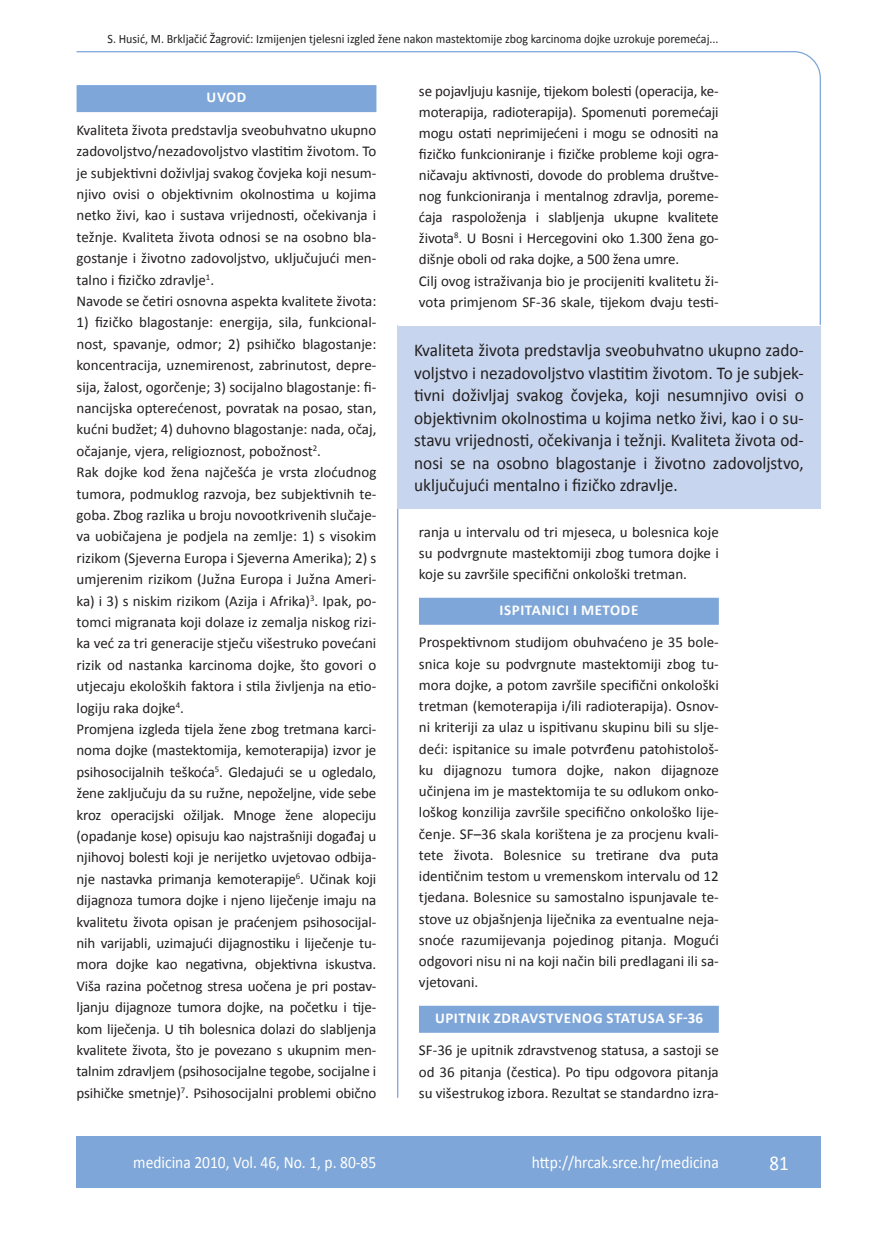
<style>
.page{position:relative;width:872px;height:1234px;background:#fff}
.page>*{position:absolute;margin:0;border:0;box-sizing:border-box;transform-origin:0 0}
.t1{font:21px "Calibri";color:#fff;scale:.9 1}
.anterfile{font:18px/22.5px "Calibri";color:#231f20;text-align:justify;scale:.96 1}
.t2{font:17.25px "Calibri";color:#fff;scale:.9 1}
.osnovni_tekst{font:15px/21.5px "Calibri";color:#231f20;text-align:justify}
.naslov_ruler{font:700 15px "Calibri";letter-spacing:.04em;color:#fff}
.glava{font:12.75px "Calibri";color:#231f20;scale:.94 1}
</style>
<div class="page">
<svg style="left:76px;top:51px;width:745px;height:274px"></svg>
<hr style="left:397px;top:325px;width:1px;height:772px;background:#7ea6d8">
<div style="left:77px;top:1135px;width:744px;height:51px;background:#7ea6d8"></div>
<div style="left:77px;top:85px;width:299px;height:27px;background:#7ea6d8"></div>
<div style="left:397px;top:325px;width:424px;height:183px;background:#c7d5ee"></div>
<div style="left:419px;top:597px;width:300px;height:27px;background:#7ea6d8"></div>
<div style="left:419px;top:1005px;width:300px;height:27px;background:#7ea6d8"></div>
<p class="glava" style="left:108px;top:30px;width:651px">S. Husić, M. Brkljačić Žagrović: Izmijenjen tjelesni izgled žene nakon mastektomije zbog karcinoma dojke uzrokuje poremećaj...</p>
<p class="naslov_ruler" style="left:207px;top:88px;width:41px">UVOD</p>
<p class="osnovni_tekst" style="left:77px;top:118px;width:301px">Kvaliteta života predstavlja sveobuhvatno ukupno zadovoljstvo/nezadovoljstvo vlastitim životom. To je subjektivni doživljaj svakog čovjeka koji nesum&shy;njivo ovisi o objektivnim okolnostima u kojima netko živi, kao i sustava vrijednosti, očekivanja i težnje. Kvaliteta života odnosi se na osobno bla&shy;gostanje i životno zadovoljstvo, uključujući men&shy;talno i fizičko zdravlje<sup>1</sup>.</p>
<p class="osnovni_tekst" style="left:77px;top:289px;width:301px">Navode se četiri osnovna aspekta kvalitete života:</p>
<p class="osnovni_tekst" style="left:77px;top:311px;width:301px">1) fizičko blagostanje: energija, sila, funkcional&shy;nost, spavanje, odmor; 2) psihičko blagostanje: koncentracija, uznemirenost, zabrinutost, depre&shy;sija, žalost, ogorčenje; 3) socijalno blagostanje: fi&shy;nancijska opterećenost, povratak na posao, stan, kućni budžet; 4) duhovno blagostanje: nada, očaj, očajanje, vjera, religioznost, pobožnost<sup>2</sup>.</p>
<p class="osnovni_tekst" style="left:77px;top:460px;width:301px">Rak dojke kod žena najčešća je vrsta zloćudnog tumora, podmuklog razvoja, bez subjektivnih te&shy;goba. Zbog razlika u broju novootkrivenih slučaje&shy;va uobičajena je podjela na zemlje: 1) s visokim rizikom (Sjeverna Europa i Sjeverna Amerika); 2) s umjerenim rizikom (Južna Europa i Južna Ameri&shy;ka) i 3) s niskim rizikom (Azija i Afrika)<sup>3</sup>. Ipak, po&shy;tomci migranata koji dolaze iz zemalja niskog rizi&shy;ka već za tri generacije stječu višestruko povećani rizik od nastanka karcinoma dojke, što govori o utjecaju ekoloških faktora i stila življenja na etio&shy;logiju raka dojke<sup>4</sup>.</p>
<p class="osnovni_tekst" style="left:77px;top:717px;width:301px">Promjena izgleda tijela žene zbog tretmana karci&shy;noma dojke (mastektomija, kemoterapija) izvor je psihosocijalnih teškoća<sup>5</sup>. Gledajući se u ogledalo, žene zaključuju da su ružne, nepoželjne, vide sebe kroz operacijski ožiljak. Mnoge žene alopeciju (opadanje kose) opisuju kao najstrašniji događaj u njihovoj bolesti koji je nerijetko uvjetovao odbija&shy;nje nastavka primanja kemoterapije<sup>6</sup>. Učinak koji dijagnoza tumora dojke i njeno liječenje imaju na kvalitetu života opisan je praćenjem psihosocijal&shy;nih varijabli, uzimajući dijagnostiku i liječenje tu&shy;mora dojke kao negativna, objektivna iskustva.<br>Viša razina početnog stresa uočena je pri postav&shy;ljanju dijagnoze tumora dojke, na početku i tije&shy;kom liječenja. U tih bolesnica dolazi do slabljenja kvalitete života, što je povezano s ukupnim men&shy;talnim zdravljem (psihosocijalne tegobe, socijalne i psihičke smetnje)<sup>7</sup>. Psihosocijalni problemi obično</p>
<p class="osnovni_tekst" style="left:419px;top:80px;width:301px;line-height:21px">se pojavljuju kasnije, tijekom bolesti (operacija, ke&shy;moterapija, radioterapija). Spomenuti poremećaji mogu ostati neprimijećeni i mogu se odnositi na fizičko funkcioniranje i fizičke probleme koji ogra&shy;ničavaju aktivnosti, dovode do problema društve&shy;nog funkcioniranja i mentalnog zdravlja, poreme&shy;ćaja raspoloženja i slabljenja ukupne kvalitete života<sup>8</sup>. U Bosni i Hercegovini oko 1.300 žena go&shy;dišnje oboli od raka dojke, a 500 žena umre.</p>
<p class="osnovni_tekst" style="left:419px;top:269px;width:301px;line-height:21px">Cilj ovog istraživanja bio je procijeniti kvalitetu ži&shy;vota primjenom SF-36 skale, tijekom dvaju testi-</p>
<p class="anterfile" style="left:414px;top:338px;width:407px">Kvaliteta života predstavlja sveobuhvatno ukupno zado&shy;voljstvo i nezadovoljstvo vlastitim životom. To je subjek&shy;tivni doživljaj svakog čovjeka, koji nesumnjivo ovisi o objektivnim okolnostima u kojima netko živi, kao i o su&shy;stavu vrijednosti, očekivanja i težnji. Kvaliteta života od&shy;nosi se na osobno blagostanje i životno zadovoljstvo, uključujući mentalno i fizičko zdravlje.</p>
<p class="osnovni_tekst" style="left:419px;top:520px;width:301px">ranja u intervalu od tri mjeseca, u bolesnica koje su podvrgnute mastektomiji zbog tumora dojke i koje su završile specifični onkološki tretman.</p>
<p class="naslov_ruler" style="left:499px;top:600px;width:140px">ISPITANICI I METODE</p>
<p class="osnovni_tekst" style="left:419px;top:630px;width:301px">Prospektivnom studijom obuhvaćeno je 35 bole&shy;snica koje su podvrgnute mastektomiji zbog tu&shy;mora dojke, a potom završile specifični onkološki tretman (kemoterapija i/ili radioterapija). Osnov&shy;ni kriteriji za ulaz u ispitivanu skupinu bili su slje&shy;deći: ispitanice su imale potvrđenu patohistološ&shy;ku dijagnozu tumora dojke, nakon dijagnoze učinjena im je mastektomija te su odlukom onko&shy;loškog konzilija završile specifično onkološko lije&shy;čenje. SF–36 skala korištena je za procjenu kvali&shy;tete života. Bolesnice su tretirane dva puta identičnim testom u vremenskom intervalu od 12 tjedana. Bolesnice su samostalno ispunjavale te&shy;stove uz objašnjenja liječnika za eventualne neja&shy;snoće razumijevanja pojedinog pitanja. Mogući odgovori nisu ni na koji način bili predlagani ili sa&shy;vjetovani.</p>
<p class="naslov_ruler" style="left:435px;top:1008px;width:19px">UPITNIK</p>
<p class="naslov_ruler" style="left:494px;top:1008px;width:81px">ZDRAVSTVENO</p>
<p class="naslov_ruler" style="left:593px;top:1008px;width:23px">G STATUSA</p>
<p class="naslov_ruler" style="left:668px;top:1008px;width:36px">SF-36</p>
<p class="osnovni_tekst" style="left:419px;top:1038px;width:301px">SF-36 je upitnik zdravstvenog statusa, a sastoji se od 36 pitanja (čestica). Po tipu odgovora pitanja su višestrukog izbora. Rezultat se standardno izra-</p>
<p class="t2" style="left:133px;top:1151px;width:272px">medicina 2010, Vol. 46, No. 1, p. 80-85</p>
<p class="t2" style="left:532px;top:1151px;width:209px">http://hrcak.srce.hr/medicina</p>
<p class="t1" style="left:769px;top:1149px;width:23px">81</p>
</div>
